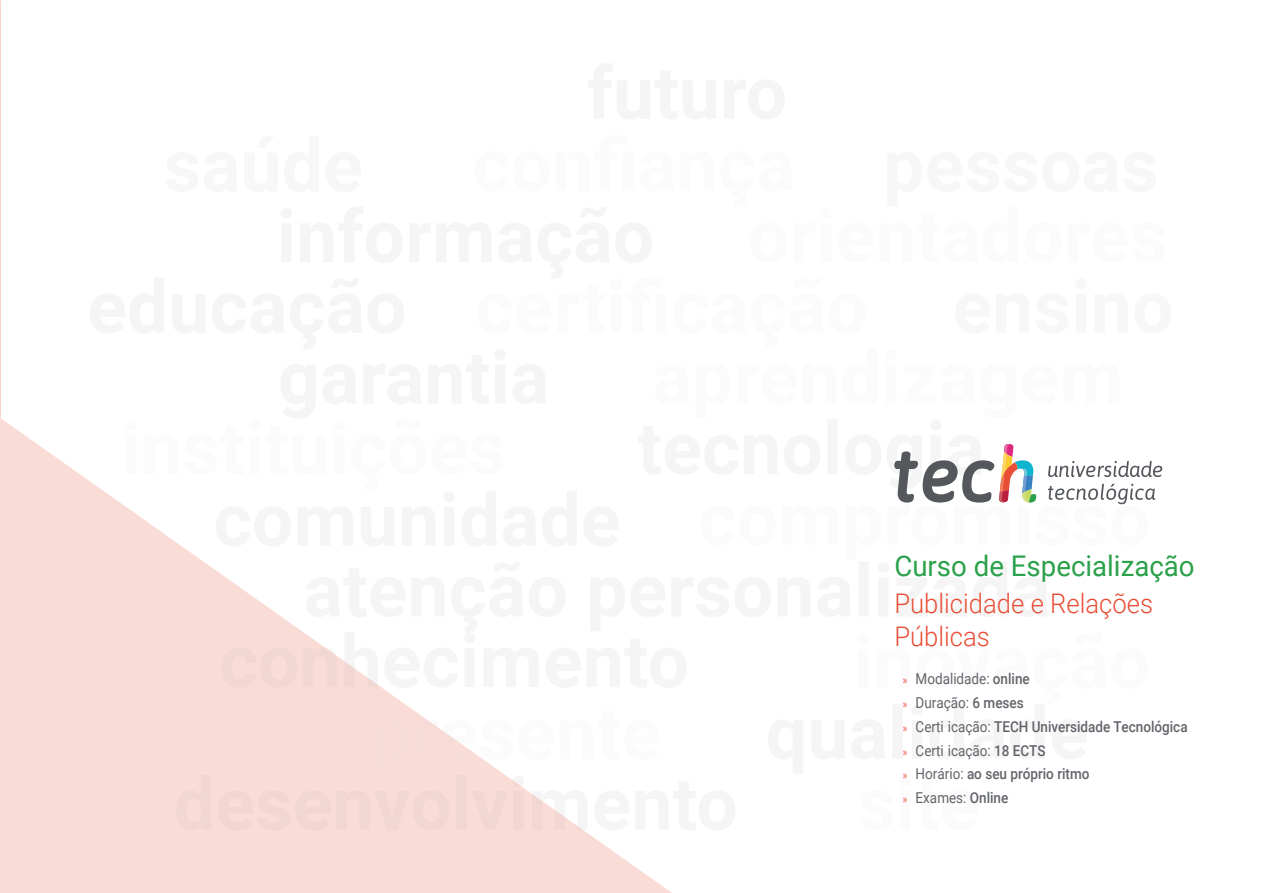
<style>
.page{position:relative;width:1263px;height:893px;background:#fff}
.page>*{position:absolute;margin:0;border:0;box-sizing:border-box;transform-origin:0 0}
.t1{font:28.5px "Roboto";color:#2ca14b}
.t2{font:300 27px/33px "Roboto";color:#e94d35;scale:.95 1}
.t3{font:500 15px/23.7px "Roboto";color:#61646a;scale:.9 1}
.s1{font-family:"Myriad Pro";font-weight:400;font-size:12px;color:#e94d35}
.s2{font-weight:400}
</style>
<div class="page">
<svg style="left:0;top:418px;width:672px;height:475px;background:#fae0dc"></svg>
<svg style="left:306px;top:561px;width:366px;height:71px"></svg>
<svg style="left:222px;top:632px;width:450px;height:56px"></svg>
<svg style="left:176px;top:711px;width:496px;height:119px"></svg>
<svg style="left:90px;top:418px;width:1073px;height:142px"></svg>
<h1 class="t1" style="left:894px;top:546px;width:302px">Curso de Especialização</h1>
<h2 class="t2" style="left:894px;top:586px;width:274px">Publicidade e Relações<br>Públicas</h2>
<p class="t3" style="left:903px;top:667px;width:318px"><span class="s1">»</span> <span class="s2">Modalidade:</span> online<br><span class="s1">»</span> <span class="s2">Duração:</span> 6 meses<br><span class="s1">»</span> <span class="s2">Certi icação:</span> TECH Universidade Tecnológica <span class="s1">»</span> <span class="s2">Certi icação:</span> 18 ECTS<br><span class="s1">»</span> <span class="s2">Horário:</span> ao seu próprio ritmo<br><span class="s1">»</span> <span class="s2">Exames:</span> Online</p>
</div>
